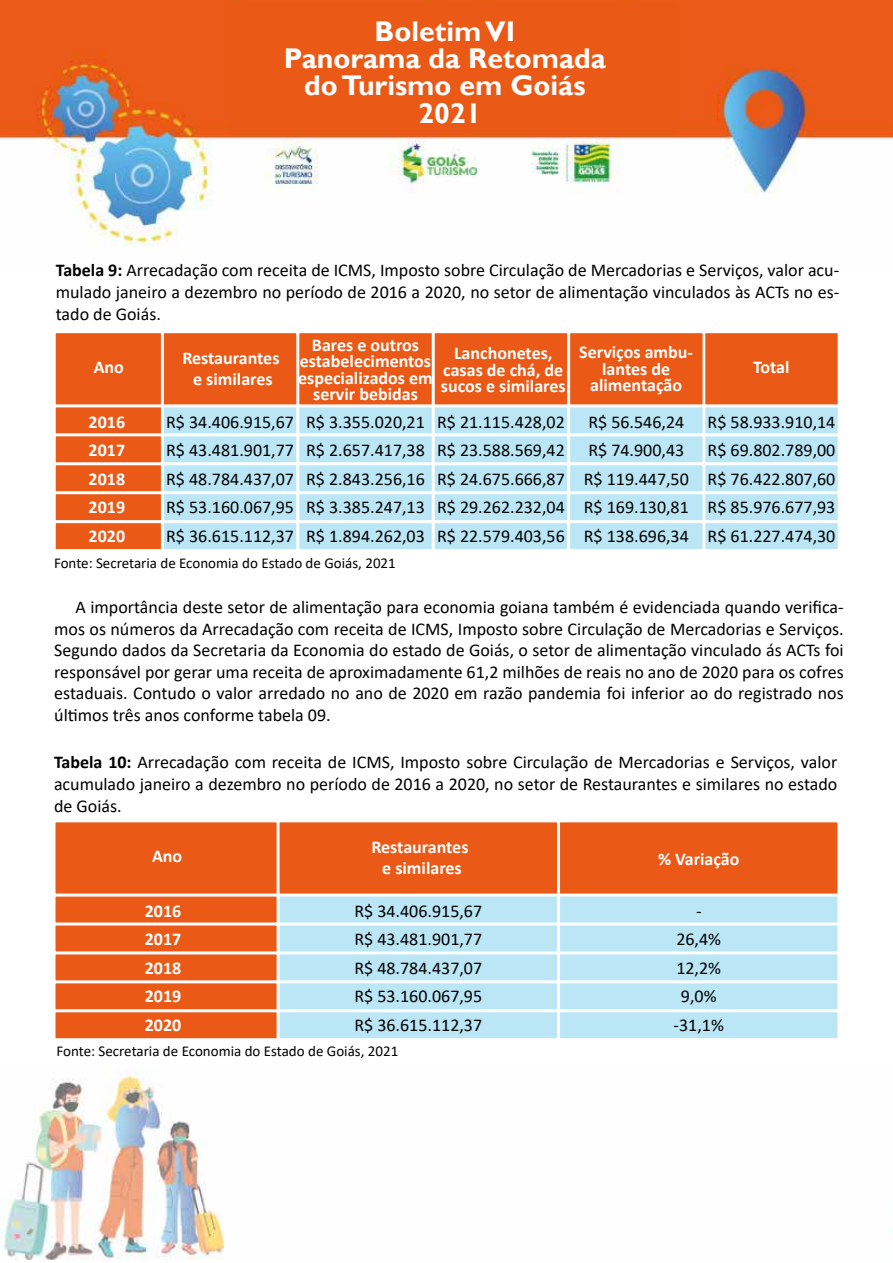
<style>
.page{position:relative;width:893px;height:1263px;background:#fff}
.page>*{position:absolute;margin:0;border:0;box-sizing:border-box;transform-origin:0 0}
.t1{font:700 28.5px/27.3px "Gill Sans";color:#fff;text-align:center}
.t2{font:18px/21.6px "Calibri";color:#000;text-align:justify}
.t3{font:18px/28.5px "Calibri";color:#020203;text-align:justify}
.t4{font:700 18px/28.5px "Calibri";color:#fff;text-align:center}
.t5{font:15px "Calibri";color:#000}
.s1{font-weight:700}
</style>
<div class="page">
<img style="left:0;top:0;width:893px;height:247px">
<div style="left:230px;top:2px;width:447px;height:133px;background:#ea5916"></div>
<img style="left:0;top:1070px;width:893px;height:189px">
<div style="left:54px;top:332px;width:108px;height:74px;background:#ea5916;border:2px solid #fff"></div>
<div style="left:54px;top:821px;width:224px;height:74px;background:#ea5916;border:2px solid #fff"></div>
<div style="left:162px;top:332px;width:136px;height:74px;background:#ea5916;border:2px solid #fff"></div>
<div style="left:278px;top:821px;width:280px;height:74px;background:#ea5916;border:2px solid #fff"></div>
<div style="left:298px;top:332px;width:135px;height:74px;background:#ea5916;border:2px solid #fff"></div>
<div style="left:558px;top:821px;width:281px;height:74px;background:#ea5916;border:2px solid #fff"></div>
<div style="left:433px;top:332px;width:136px;height:74px;background:#ea5916;border:2px solid #fff"></div>
<div style="left:569px;top:332px;width:135px;height:74px;background:#ea5916;border:2px solid #fff"></div>
<div style="left:54px;top:406px;width:108px;height:29px;background:#ea5916;border:2px solid #fff"></div>
<div style="left:54px;top:895px;width:224px;height:29px;background:#ea5916;border:2px solid #fff"></div>
<div style="left:162px;top:406px;width:136px;height:29px;background:#bbe6f5;border:2px solid #fff"></div>
<div style="left:278px;top:895px;width:280px;height:29px;background:#bbe6f5;border:2px solid #fff"></div>
<div style="left:298px;top:406px;width:135px;height:29px;background:#bbe6f5;border:2px solid #fff"></div>
<div style="left:558px;top:895px;width:281px;height:29px;background:#bbe6f5;border:2px solid #fff"></div>
<div style="left:433px;top:406px;width:136px;height:29px;background:#bbe6f5;border:2px solid #fff"></div>
<div style="left:569px;top:406px;width:135px;height:29px;background:#bbe6f5;border:2px solid #fff"></div>
<div style="left:54px;top:435px;width:108px;height:29px;background:#ea5916;border:2px solid #fff"></div>
<div style="left:54px;top:924px;width:224px;height:29px;background:#ea5916;border:2px solid #fff"></div>
<div style="left:162px;top:435px;width:136px;height:29px;background:#bbe6f5;border:2px solid #fff"></div>
<div style="left:278px;top:924px;width:280px;height:29px;background:#bbe6f5;border:2px solid #fff"></div>
<div style="left:298px;top:435px;width:135px;height:29px;background:#bbe6f5;border:2px solid #fff"></div>
<div style="left:558px;top:924px;width:281px;height:29px;background:#bbe6f5;border:2px solid #fff"></div>
<div style="left:433px;top:435px;width:136px;height:29px;background:#bbe6f5;border:2px solid #fff"></div>
<div style="left:569px;top:435px;width:135px;height:29px;background:#bbe6f5;border:2px solid #fff"></div>
<div style="left:54px;top:464px;width:108px;height:29px;background:#ea5916;border:2px solid #fff"></div>
<div style="left:54px;top:953px;width:224px;height:29px;background:#ea5916;border:2px solid #fff"></div>
<div style="left:162px;top:464px;width:136px;height:29px;background:#bbe6f5;border:2px solid #fff"></div>
<div style="left:278px;top:953px;width:280px;height:29px;background:#bbe6f5;border:2px solid #fff"></div>
<div style="left:298px;top:464px;width:135px;height:29px;background:#bbe6f5;border:2px solid #fff"></div>
<div style="left:558px;top:953px;width:281px;height:29px;background:#bbe6f5;border:2px solid #fff"></div>
<div style="left:433px;top:464px;width:136px;height:29px;background:#bbe6f5;border:2px solid #fff"></div>
<div style="left:569px;top:464px;width:135px;height:29px;background:#bbe6f5;border:2px solid #fff"></div>
<div style="left:54px;top:493px;width:108px;height:29px;background:#ea5916;border:2px solid #fff"></div>
<div style="left:54px;top:982px;width:224px;height:29px;background:#ea5916;border:2px solid #fff"></div>
<div style="left:162px;top:493px;width:136px;height:29px;background:#bbe6f5;border:2px solid #fff"></div>
<div style="left:278px;top:982px;width:280px;height:29px;background:#bbe6f5;border:2px solid #fff"></div>
<div style="left:298px;top:493px;width:135px;height:29px;background:#bbe6f5;border:2px solid #fff"></div>
<div style="left:558px;top:982px;width:281px;height:29px;background:#bbe6f5;border:2px solid #fff"></div>
<div style="left:433px;top:493px;width:136px;height:29px;background:#bbe6f5;border:2px solid #fff"></div>
<div style="left:569px;top:493px;width:135px;height:29px;background:#bbe6f5;border:2px solid #fff"></div>
<div style="left:54px;top:522px;width:108px;height:29px;background:#ea5916;border:2px solid #fff"></div>
<div style="left:54px;top:1011px;width:224px;height:29px;background:#ea5916;border:2px solid #fff"></div>
<div style="left:162px;top:522px;width:136px;height:29px;background:#bbe6f5;border:2px solid #fff"></div>
<div style="left:278px;top:1011px;width:280px;height:29px;background:#bbe6f5;border:2px solid #fff"></div>
<div style="left:298px;top:522px;width:135px;height:29px;background:#bbe6f5;border:2px solid #fff"></div>
<div style="left:558px;top:1011px;width:281px;height:29px;background:#bbe6f5;border:2px solid #fff"></div>
<div style="left:433px;top:522px;width:136px;height:29px;background:#bbe6f5;border:2px solid #fff"></div>
<div style="left:569px;top:522px;width:135px;height:29px;background:#bbe6f5;border:2px solid #fff"></div>
<div style="left:704px;top:332px;width:135px;height:74px;background:#ea5916;border:2px solid #fff"></div>
<div style="left:704px;top:406px;width:135px;height:29px;background:#bbe6f5;border:2px solid #fff"></div>
<div style="left:704px;top:435px;width:135px;height:29px;background:#bbe6f5;border:2px solid #fff"></div>
<div style="left:704px;top:464px;width:135px;height:29px;background:#bbe6f5;border:2px solid #fff"></div>
<div style="left:704px;top:493px;width:135px;height:29px;background:#bbe6f5;border:2px solid #fff"></div>
<div style="left:704px;top:522px;width:135px;height:29px;background:#bbe6f5;border:2px solid #fff"></div>
<h1 class="t1" style="left:284px;top:19px;width:324px">Boletim VI<br>Panorama da Retomada do Turismo em Goiás<br>2021</h1>
<p class="t2" style="left:56px;top:259px;width:785px"><span class="s1">Tabela 9:</span> Arrecadação com receita de ICMS, Imposto sobre Circulação de Mercadorias e Serviços, valor acu&shy;mulado janeiro a dezembro no período de 2016 a 2020, no setor de alimentação vinculados às ACTs no es&shy;tado de Goiás.</p>
<p class="t4" style="left:94px;top:352px;width:32px">Ano</p>
<p class="t4" style="left:89px;top:407px;width:38px;text-align:justify">2016<br>2017<br>2018<br>2019<br>2020</p>
<p class="t4" style="left:182px;top:347px;width:99px;line-height:21px">Restaurantes e similares</p>
<p class="t4" style="left:298px;top:336px;width:136px;line-height:16.5px">Bares e outros estabelecimentos especializados em servir bebidas</p>
<p class="t4" style="left:441px;top:345px;width:126px;line-height:16.5px">Lanchonetes, casas de chá, de sucos e similares</p>
<p class="t4" style="left:579px;top:344px;width:115px;line-height:16.5px">Serviços ambu&shy;lantes de alimentação</p>
<p class="t3" style="left:166px;top:407px;width:129px">R$ 34.406.915,67<br>R$ 43.481.901,77<br>R$ 48.784.437,07<br>R$ 53.160.067,95<br>R$ 36.615.112,37</p>
<p class="t3" style="left:306px;top:407px;width:120px">R$ 3.355.020,21<br>R$ 2.657.417,38<br>R$ 2.843.256,16<br>R$ 3.385.247,13<br>R$ 1.894.262,03</p>
<p class="t3" style="left:437px;top:407px;width:129px">R$ 21.115.428,02<br>R$ 23.588.569,42<br>R$ 24.675.666,87<br>R$ 29.262.232,04<br>R$ 22.579.403,56</p>
<p class="t3" style="left:584px;top:407px;width:107px;text-align:left">R$ 56.546,24<br>R$ 74.900,43<br>R$ 119.447,50<br>R$ 169.130,81<br>R$ 138.696,34</p>
<p class="t5" style="left:54px;top:552px;width:343px">Fonte: Secretaria de Economia do Estado de Goiás, 2021</p>
<p class="t4" style="left:753px;top:353px;width:38px">Total</p>
<p class="t3" style="left:708px;top:407px;width:129px">R$ 58.933.910,14<br>R$ 69.802.789,00<br>R$ 76.422.807,60<br>R$ 85.976.677,93<br>R$ 61.227.474,30</p>
<p class="t2" style="left:54px;top:596px;width:791px;text-indent:21px">A importância deste setor de alimentação para economia goiana também é evidenciada quando verifica&shy;mos os números da Arrecadação com receita de ICMS, Imposto sobre Circulação de Mercadorias e Serviços.<br>Segundo dados da Secretaria da Economia do estado de Goiás, o setor de alimentação vinculado ás ACTs foi responsável por gerar uma receita de aproximadamente 61,2 milhões de reais no ano de 2020 para os cofres estaduais. Contudo o valor arredado no ano de 2020 em razão pandemia foi inferior ao do registrado nos últimos três anos conforme tabela 09.</p>
<p class="t2" style="left:54px;top:645px;width:786px;text-indent:21px">Para consolidar a vocação do estado para o turismo praticado na natureza, apurou-se também que o seg&shy;mento turístico, que faz parte da escolha mais frequente nas viagens a lazer dos respondentes, foi o pratica&shy;do na natureza, apresentando um percentual de 36,2%, na preferência dos turistas. Outro ponto importante</p>
<p class="t2" style="left:54px;top:751px;width:785px"><span class="s1">Tabela 10:</span> Arrecadação com receita de ICMS, Imposto sobre Circulação de Mercadorias e Serviços, valor acumulado janeiro a dezembro no período de 2016 a 2020, no setor de Restaurantes e similares no estado de Goiás.</p>
<p class="t2" style="left:54px;top:753px;width:651px">ida à região, o destaque é para as trilhas com rios e cachoeiras, com 65,6% das respostas.</p>
<p class="t4" style="left:152px;top:841px;width:32px">Ano</p>
<p class="t4" style="left:145px;top:896px;width:38px;text-align:justify">2016<br>2017<br>2018<br>2019<br>2020</p>
<p class="t4" style="left:371px;top:836px;width:99px;line-height:21px">Restaurantes e similares</p>
<p class="t3" style="left:354px;top:896px;width:129px">R$ 34.406.915,67<br>R$ 43.481.901,77<br>R$ 48.784.437,07<br>R$ 53.160.067,95<br>R$ 36.615.112,37</p>
<p class="t5" style="left:56px;top:1041px;width:343px">Fonte: Secretaria de Economia do Estado de Goiás, 2021</p>
<p class="t4" style="left:658px;top:844px;width:83px">% Variação</p>
<p class="t3" style="left:674px;top:896px;width:52px;text-align:center">-<br>26,4%<br>12,2%<br>9,0% -31,1%</p>
</div>
